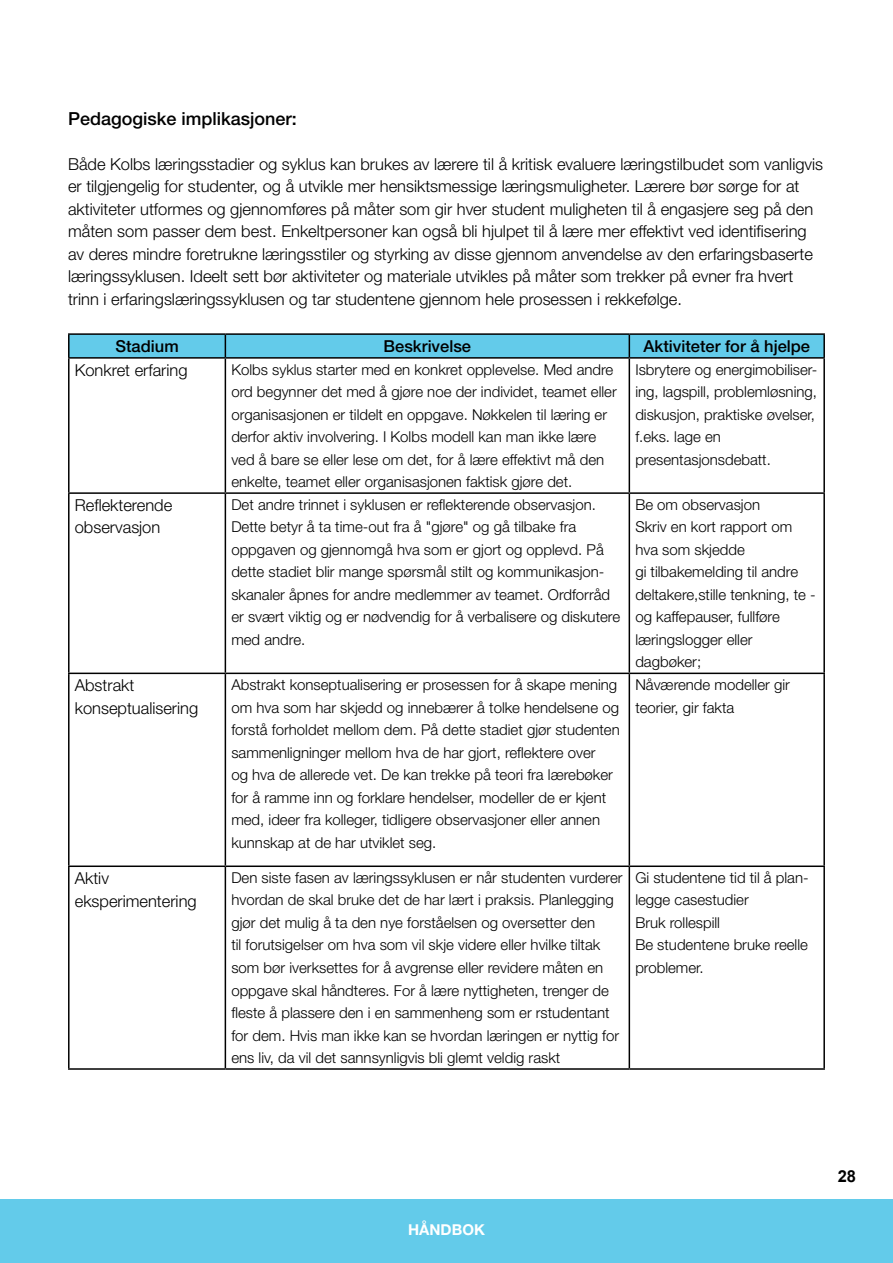
<style>
.page{position:relative;width:893px;height:1263px;background:#fff}
.page>*{position:absolute;margin:0;border:0;box-sizing:border-box;transform-origin:0 0}
.t1{font:500 18px "Helvetica Neue LT Std";color:#000}
.t2{font:300 16.5px/22.5px "Helvetica Neue LT Std";color:#000}
.t3{font:500 16.5px "Helvetica Neue LT Std";color:#000}
.t4{font:700 16.5px "Arial";color:#000}
.t5{font:300 15px/22.5px "Helvetica Neue LT Std";color:#000}
.t6{font:700 15px "Helvetica Neue LT Std";color:#fff}
</style>
<div class="page">
<div style="left:0;top:1199px;width:893px;height:64px;background:#63cbea"></div>
<hr style="left:68px;top:333px;width:157px;height:2px;background:#000">
<hr style="left:68px;top:335px;width:2px;height:22px;background:#000">
<hr style="left:225px;top:333px;width:404px;height:2px;background:#000">
<hr style="left:629px;top:333px;width:196px;height:2px;background:#000">
<div style="left:69px;top:334px;width:755px;height:23px;background:#63cbea"></div>
<hr style="left:823px;top:335px;width:2px;height:22px;background:#000">
<hr style="left:68px;top:357px;width:157px;height:2px;background:#000">
<hr style="left:68px;top:359px;width:2px;height:133px;background:#000">
<hr style="left:225px;top:357px;width:404px;height:2px;background:#000">
<hr style="left:225px;top:359px;width:1px;height:133px;background:#000">
<hr style="left:629px;top:357px;width:196px;height:2px;background:#000">
<hr style="left:629px;top:359px;width:1px;height:133px;background:#000">
<hr style="left:823px;top:359px;width:2px;height:133px;background:#000">
<hr style="left:68px;top:492px;width:157px;height:2px;background:#000">
<hr style="left:68px;top:494px;width:2px;height:179px;background:#000">
<hr style="left:225px;top:492px;width:404px;height:2px;background:#000">
<hr style="left:225px;top:494px;width:1px;height:179px;background:#000">
<hr style="left:629px;top:492px;width:196px;height:2px;background:#000">
<hr style="left:629px;top:494px;width:1px;height:179px;background:#000">
<hr style="left:823px;top:494px;width:2px;height:179px;background:#000">
<hr style="left:68px;top:673px;width:157px;height:1px;background:#000">
<hr style="left:68px;top:674px;width:2px;height:191px;background:#000">
<hr style="left:225px;top:673px;width:404px;height:1px;background:#000">
<hr style="left:225px;top:674px;width:1px;height:191px;background:#000">
<hr style="left:629px;top:673px;width:196px;height:1px;background:#000">
<hr style="left:629px;top:674px;width:1px;height:191px;background:#000">
<hr style="left:823px;top:674px;width:2px;height:191px;background:#000">
<hr style="left:68px;top:865px;width:157px;height:2px;background:#000">
<hr style="left:68px;top:867px;width:2px;height:201px;background:#000">
<hr style="left:225px;top:865px;width:404px;height:2px;background:#000">
<hr style="left:225px;top:867px;width:1px;height:201px;background:#000">
<hr style="left:629px;top:865px;width:196px;height:2px;background:#000">
<hr style="left:629px;top:867px;width:1px;height:201px;background:#000">
<hr style="left:823px;top:867px;width:2px;height:201px;background:#000">
<hr style="left:68px;top:1068px;width:157px;height:2px;background:#000">
<hr style="left:225px;top:1068px;width:404px;height:2px;background:#000">
<hr style="left:629px;top:1068px;width:196px;height:2px;background:#000">
<p class="t1" style="left:68px;top:108px;width:230px">Pedagogiske implikasjoner:</p>
<p class="t2" style="left:68px;top:152px;width:757px">Både Kolbs læringsstadier og syklus kan brukes av lærere til å kritisk evaluere læringstilbudet som vanligvis er tilgjengelig for studenter, og å utvikle mer hensiktsmessige læringsmuligheter. Lærere bør sørge for at aktiviteter utformes og gjennomføres på måter som gir hver student muligheten til å engasjere seg på den måten som passer dem best. Enkeltpersoner kan også bli hjulpet til å lære mer effektivt ved identifisering av deres mindre foretrukne læringsstiler og styrking av disse gjennom anvendelse av den erfaringsbaserte læringssyklusen. Ideelt sett bør aktiviteter og materiale utvikles på måter som trekker på evner fra hvert trinn i erfaringslæringssyklusen og tar studentene gjennom hele prosessen i rekkefølge.</p>
<p class="t3" style="left:115px;top:336px;width:65px">Stadium</p>
<p class="t3" style="left:384px;top:336px;width:89px">Beskrivelse</p>
<p class="t3" style="left:643px;top:336px;width:168px">Aktiviteter for å hjelpe</p>
<p class="t2" style="left:75px;top:358px;width:114px">Konkret erfaring</p>
<p class="t5" style="left:231px;top:358px;width:387px">Kolbs syklus starter med en konkret opplevelse. Med andre ord begynner det med å gjøre noe der individet, teamet eller organisasjonen er tildelt en oppgave. Nøkkelen til læring er derfor aktiv involvering. I Kolbs modell kan man ikke lære ved å bare se eller lese om det, for å lære effektivt må den enkelte, teamet eller organisasjonen faktisk gjøre det.</p>
<p class="t5" style="left:635px;top:358px;width:183px">Isbrytere og energimobiliser&shy;ing, lagspill, problemløsning, diskusjon, praktiske øvelser, f.eks. lage en presentasjonsdebatt.</p>
<p class="t2" style="left:75px;top:493px;width:99px">Reflekterende observasjon</p>
<p class="t5" style="left:231px;top:493px;width:390px">Det andre trinnet i syklusen er reflekterende observasjon.<br>Dette betyr å ta time-out fra å "gjøre" og gå tilbake fra oppgaven og gjennomgå hva som er gjort og opplevd. På dette stadiet blir mange spørsmål stilt og kommunikasjon&shy;skanaler åpnes for andre medlemmer av teamet. Ordforråd er svært viktig og er nødvendig for å verbalisere og diskutere med andre.</p>
<p class="t5" style="left:635px;top:493px;width:182px">Be om observasjon<br>Skriv en kort rapport om hva som skjedde<br>gi tilbakemelding til andre deltakere,stille tenkning, te - og kaffepauser, fullføre læringslogger eller dagbøker;</p>
<p class="t2" style="left:75px;top:674px;width:125px">Abstrakt konseptualisering</p>
<p class="t5" style="left:231px;top:673px;width:390px">Abstrakt konseptualisering er prosessen for å skape mening om hva som har skjedd og innebærer å tolke hendelsene og forstå forholdet mellom dem. På dette stadiet gjør studenten sammenligninger mellom hva de har gjort, reflektere over<br>og hva de allerede vet. De kan trekke på teori fra lærebøker for å ramme inn og forklare hendelser, modeller de er kjent med, ideer fra kolleger, tidligere observasjoner eller annen kunnskap at de har utviklet seg.</p>
<p class="t5" style="left:635px;top:673px;width:156px">Nåværende modeller gir teorier, gir fakta</p>
<p class="t2" style="left:75px;top:866px;width:123px">Aktiv eksperimentering</p>
<p class="t5" style="left:231px;top:866px;width:393px">Den siste fasen av læringssyklusen er når studenten vurderer hvordan de skal bruke det de har lært i praksis. Planlegging gjør det mulig å ta den nye forståelsen og oversetter den<br>til forutsigelser om hva som vil skje videre eller hvilke tiltak som bør iverksettes for å avgrense eller revidere måten en oppgave skal håndteres. For å lære nyttigheten, trenger de fleste å plassere den i en sammenheng som er rstudentant for dem. Hvis man ikke kan se hvordan læringen er nyttig for ens liv, da vil det sannsynligvis bli glemt veldig raskt</p>
<p class="t5" style="left:635px;top:866px;width:175px">Gi studentene tid til å plan&shy;legge casestudier<br>Bruk rollespill<br>Be studentene bruke reelle problemer.</p>
<p class="t6" style="left:408px;top:1220px;width:78px">HÅNDBOK</p>
<p class="t4" style="left:838px;top:1165px;width:20px">28</p>
</div>
